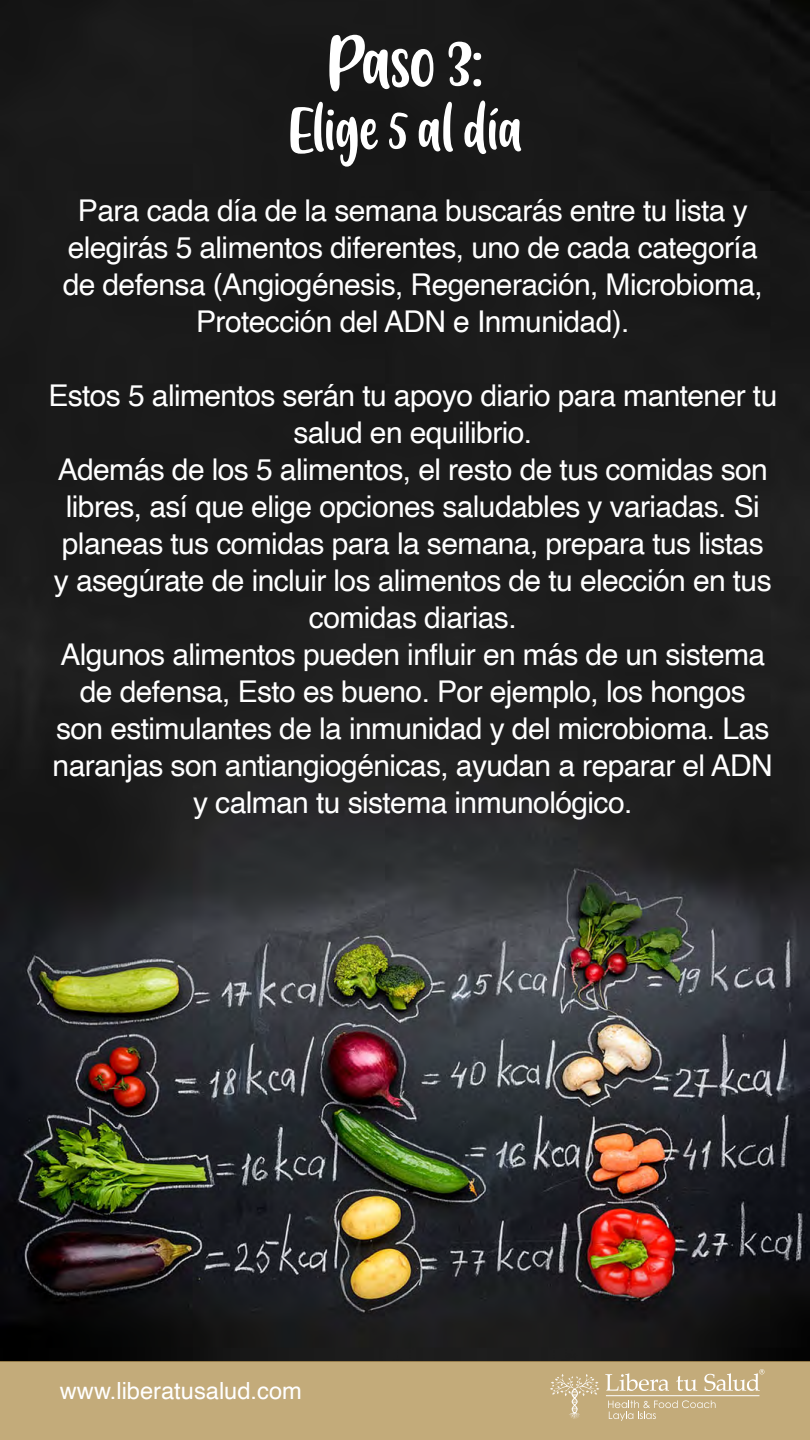
<style>
.page{position:relative;width:810px;height:1440px;background:#fff}
.page>*{position:absolute;margin:0;border:0;box-sizing:border-box;transform-origin:0 0}
.t1{font:75px "Friendly Schoolmates";color:#fff;scale:.96 1}
.t2{font:61.5px "Friendly Schoolmates";letter-spacing:-.02em;color:#fff;scale:.96 1}
.t3{font:30px/37px "Helvetica";letter-spacing:-.02em;color:#fff;text-align:center}
.t4{font:23.7px "Helvetica";color:#fff}
</style>
<div class="page">
<img style="left:0;top:0;width:810px;height:1361px">
<div style="left:0;top:1361px;width:810px;height:79px;background:#c3ab7a"></div>
<svg style="left:608px;top:1400px;width:108px;height:21px"></svg>
<svg style="left:605px;top:1373px;width:64px;height:18px"></svg>
<svg style="left:676px;top:1376px;width:21px;height:15px"></svg>
<svg style="left:550px;top:1374px;width:49px;height:45px"></svg>
<hr style="left:606px;top:1395px;width:153px;height:1px;background:#fff">
<svg style="left:704px;top:1369px;width:60px;height:22px"></svg>
<h1 class="t1" style="left:326px;top:22px;width:166px">Paso 3:</h1>
<h2 class="t2" style="left:287px;top:96px;width:246px">Elige 5 al día</h2>
<p class="t3" style="left:63px;top:192px;width:702px">Para cada día de la semana buscarás entre tu lista y elegirás 5 alimentos diferentes, uno de cada categoría de defensa (Angiogénesis, Regeneración, Microbioma, Protección del ADN e Inmunidad).</p>
<p class="t3" style="left:48px;top:377px;width:731px">Estos 5 alimentos serán tu apoyo diario para mantener tu salud en equilibrio.<br>Además de los 5 alimentos, el resto de tus comidas son libres, así que elige opciones saludables y variadas. Si planeas tus comidas para la semana, prepara tus listas<br>y asegúrate de incluir los alimentos de tu elección en tus comidas diarias.<br>Algunos alimentos pueden influir en más de un sistema de defensa, Esto es bueno. Por ejemplo, los hongos<br>son estimulantes de la inmunidad y del microbioma. Las naranjas son antiangiogénicas, ayudan a reparar el ADN y calman tu sistema inmunológico.</p>
<p class="t4" style="left:60px;top:1373px;width:244px">www.liberatusalud.com</p>
</div>
